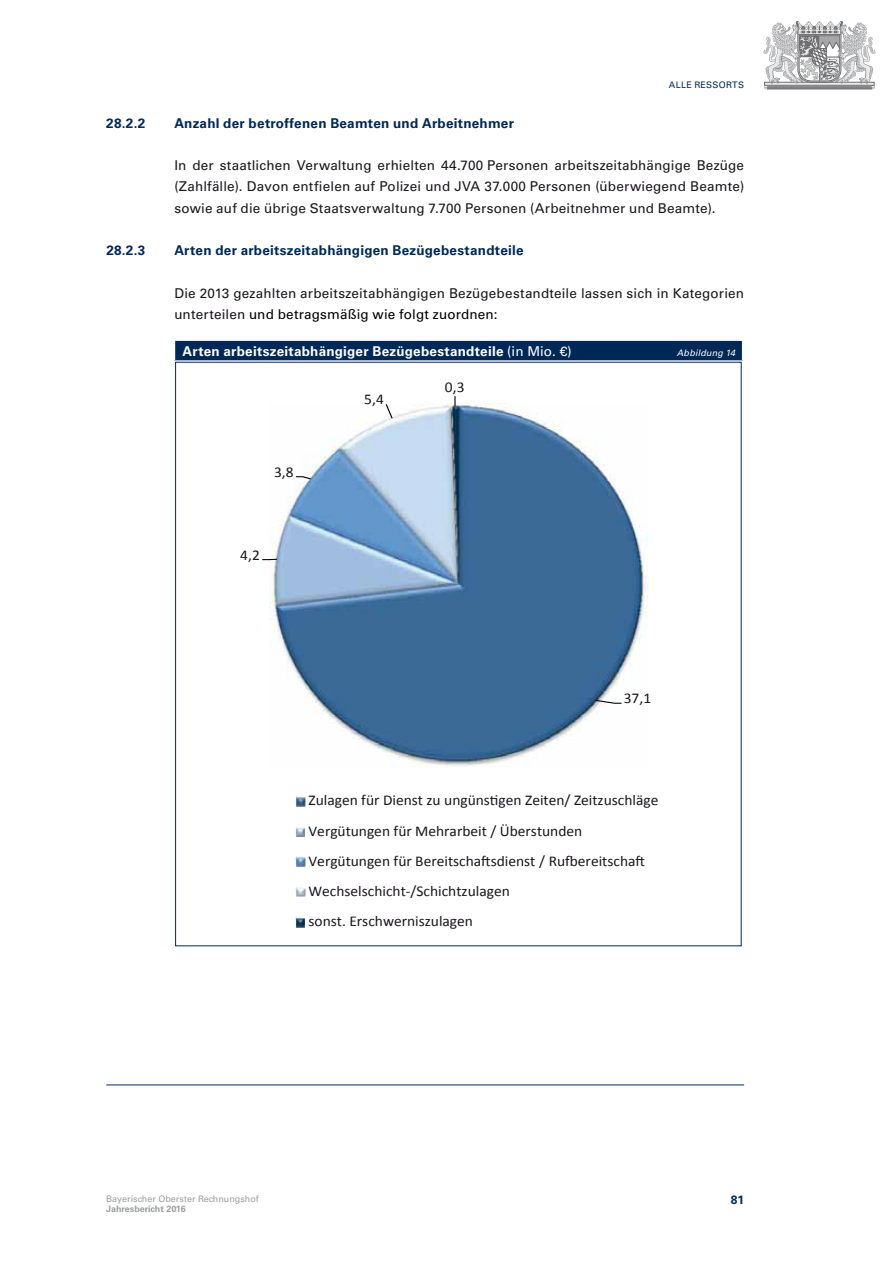
<style>
.page{position:relative;width:893px;height:1263px;background:#fff}
.page>*{position:absolute;margin:0;border:0;box-sizing:border-box;transform-origin:0 0}
.t1{font:15px/30.2px "Calibri";color:#1a171c}
.t2{font:13.5px/21.3px "Univers LT";letter-spacing:.01em;color:#1a171c;text-align:justify}
.t3{font:700 13.5px "Univers LT";letter-spacing:.015em;color:#002857}
.t4{font:700 13.5px "Univers LT";letter-spacing:.02em;color:#fff}
.t5{font:700 12px "Univers LT";color:#002857}
.t6{font:9px "Univers LT";color:#9c9e9f}
.t7{font:700 9px "Univers LT";color:#9c9e9f}
.t8{font:9px "Univers LT";color:#002857}
.t9{font:italic 9px "Univers LT";letter-spacing:.02em;color:#fff}
.s1{color:#000}
.s2{font-weight:400}
</style>
<div class="page">
<hr style="left:767px;top:89px;width:105px;height:1px;background:#4b4b4d">
<svg style="left:763px;top:21px;width:113px;height:68px"></svg>
<hr style="left:106px;top:1085px;width:638px;height:1px;background:#002857">
<div style="left:174px;top:340px;width:569px;height:21px;background:#002857"></div>
<hr style="left:173px;top:339px;width:571px;height:2px;background:#fff">
<svg style="left:174px;top:341px;width:1px;height:19px"></svg>
<svg style="left:742px;top:341px;width:1px;height:19px"></svg>
<hr style="left:173px;top:360px;width:571px;height:3px;background:#fff">
<img style="left:318px;top:490px;width:329px;height:277px">
<svg style="left:262px;top:396px;width:359px;height:308px;fill:#3b6a97"></svg>
<svg style="left:296px;top:796px;width:10px;height:10px"></svg>
<svg style="left:296px;top:826px;width:10px;height:10px"></svg>
<svg style="left:296px;top:857px;width:10px;height:9px"></svg>
<svg style="left:296px;top:887px;width:10px;height:10px"></svg>
<svg style="left:296px;top:917px;width:10px;height:10px"></svg>
<p class="t8" style="left:669px;top:80px;width:33px">ALLE RESS</p>
<p class="t8" style="left:719px;top:80px;width:14px">ORTS</p>
<p class="t3" style="left:106px;top:115px;width:41px">28.2.2</p>
<p class="t3" style="left:174px;top:115px;width:341px">Anzahl der betroffenen Beamten und Arbeitnehmer</p>
<p class="t2" style="left:106px;top:155px;width:37px">I</p>
<p class="t2" style="left:174px;top:155px;width:571px">n der staatlichen Verwaltung erhielten 44.700 Personen arbeitszeitabhängige Bezüge (Zahlfälle). Davon entfielen auf Polizei und JVA 37.000 Personen (überwiegend Beamte) sowie auf die übrige Staatsverwaltung 7.700 Personen (Arbeitnehmer und Beamte).</p>
<p class="t3" style="left:106px;top:242px;width:41px">28.2.3</p>
<p class="t3" style="left:174px;top:242px;width:351px">Arten der arbeitszeitabhängigen Bezügebestandteile</p>
<p class="t2" style="left:174px;top:282px;width:571px">Die 2013 gezahlten arbeitszeitabhängigen Bezügebestandteile lassen sich in Kategorien unterteilen <span class="s1">und betragsmäßig wie folgt zuordnen:</span></p>
<p class="t4" style="left:183px;top:343px;width:391px">Arten arbeitszeitabhängiger Bezügebestandteile <span class="s2">(in Mio. €)</span></p>
<p class="t9" style="left:677px;top:347px;width:60px">Abbildung 14</p>
<p class="t1" style="left:274px;top:457px;width:21px">3,8</p>
<p class="t1" style="left:240px;top:540px;width:21px">4,2</p>
<p class="t1" style="left:364px;top:384px;width:21px">5,4</p>
<p class="t1" style="left:445px;top:372px;width:21px">0,3</p>
<p class="t1" style="left:624px;top:683px;width:29px">37,1</p>
<p class="t1" style="left:309px;top:785px;width:351px">Zulagen für Dienst zu ungünstigen Zeiten/ Zeitzuschläge Vergütungen für Mehrarbeit / Überstunden Vergütungen für Bereitschaftsdienst / Rufbereitschaft Wechselschicht-/Schichtzulagen<br>sonst. Erschwerniszulagen</p>
<p class="t6" style="left:106px;top:1194px;width:154px">Bayerischer Oberster Rechnungshof</p>
<p class="t5" style="left:731px;top:1193px;width:15px">81</p>
<p class="t7" style="left:106px;top:1203px;width:81px">Jahresbericht 2016</p>
</div>
